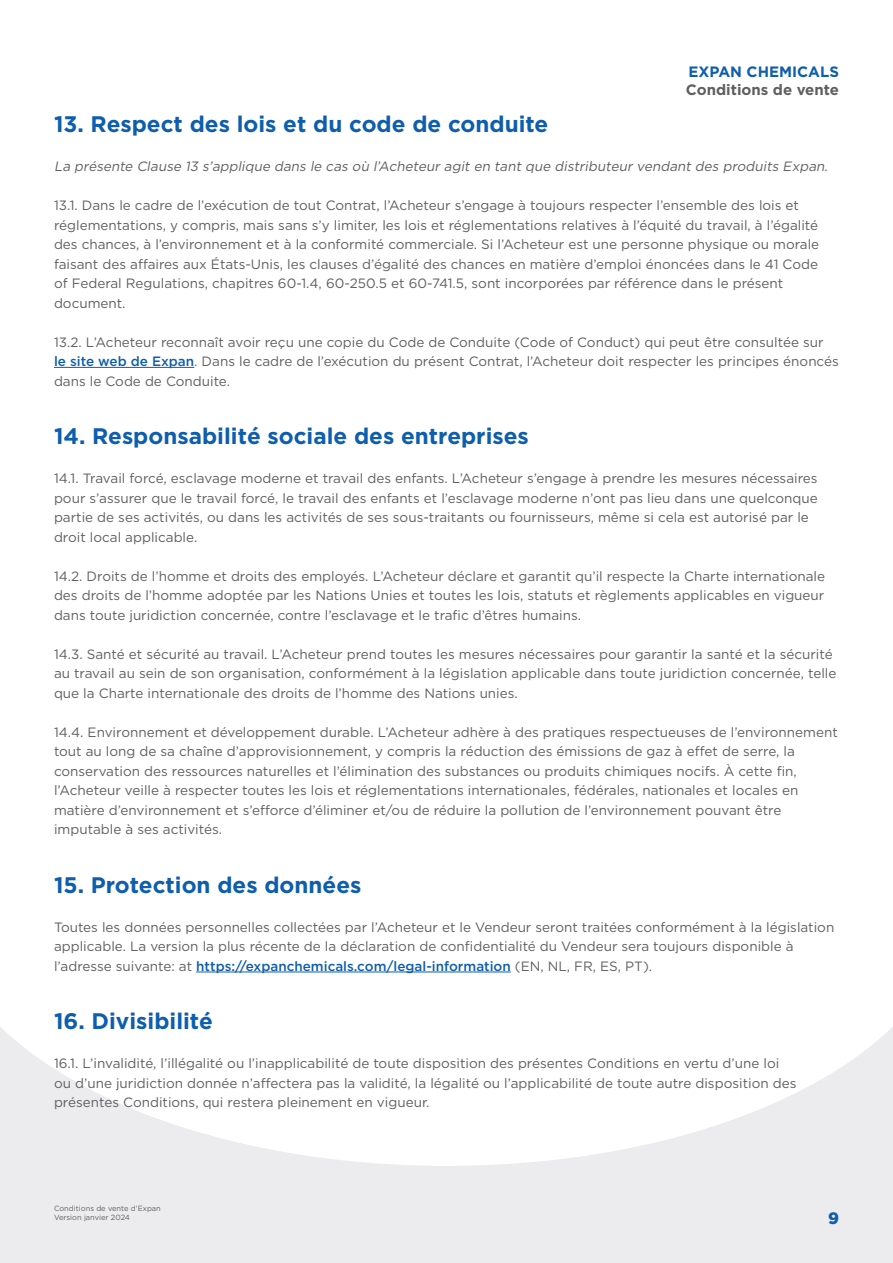
<style>
.page{position:relative;width:893px;height:1263px;background:#fff}
.page>*{position:absolute;margin:0;border:0;box-sizing:border-box;transform-origin:0 0}
.Body{font:700 22.5px "Gotham";color:#0e5ead}
.t1{font:900 16.5px "Gotham";color:#0e5ead}
.t2{font:700 15px "Gotham";color:#5f5f62}
.t3{font:700 15px "Gotham";color:#0e5ead}
.Body-2{font:13.5px/19.5px "Gotham";color:#5f5f62}
.Body-3{font:italic 13.5px "Gotham";color:#5f5f62}
.t4{font:7.5px/9px "Gotham";color:#5f5f62}
.s1{font-weight:500;color:#0e5ead}
</style>
<div class="page">
<div style="left:0;top:913px;width:893px;height:350px;background:#ececee"></div>
<svg style="left:0;top:913px;width:893px;height:253px;fill:#fff"></svg>
<hr style="left:54px;top:367px;width:140px;height:1px;background:#0e5ead">
<hr style="left:196px;top:972px;width:315px;height:1px;background:#0e5ead">
<p class="t3" style="left:688px;top:63px;width:152px">EXPAN CHEMICALS</p>
<p class="t2" style="left:686px;top:81px;width:155px">Conditions de vente</p>
<p class="Body" style="left:54px;top:111px;width:496px">13. Respect des lois et du code de conduite</p>
<p class="Body-3" style="left:54px;top:158px;width:778px">La présente Clause 13 s’applique dans le cas où l’Acheteur agit en tant que distributeur vendant des produits Expan.</p>
<p class="Body-2" style="left:54px;top:195px;width:767px">13.1. Dans le cadre de l’exécution de tout Contrat, l’Acheteur s’engage à toujours respecter l’ensemble des lois et réglementations, y compris, mais sans s’y limiter, les lois et réglementations relatives à l’équité du travail, à l’égalité des chances, à l’environnement et à la conformité commerciale. Si l’Acheteur est une personne physique ou morale faisant des affaires aux États-Unis, les clauses d’égalité des chances en matière d’emploi énoncées dans le 41 Code of Federal Regulations, chapitres 60-1.4, 60-250.5 et 60-741.5, sont incorporées par référence dans le présent document.</p>
<p class="Body-2" style="left:54px;top:332px;width:786px">13.2. L’Acheteur reconnaît avoir reçu une copie du Code de Conduite (Code of Conduct) qui peut être consultée sur <span class="s1">le site web de Expan</span>. Dans le cadre de l’exécution du présent Contrat, l’Acheteur doit respecter les principes énoncés dans le Code de Conduite.</p>
<p class="Body" style="left:54px;top:423px;width:476px">14. Responsabilité sociale des entreprises</p>
<p class="Body-2" style="left:54px;top:468px;width:765px">14.1. Travail forcé, esclavage moderne et travail des enfants. L’Acheteur s’engage à prendre les mesures nécessaires pour s’assurer que le travail forcé, le travail des enfants et l’esclavage moderne n’ont pas lieu dans une quelconque partie de ses activités, ou dans les activités de ses sous-traitants ou fournisseurs, même si cela est autorisé par le droit local applicable.</p>
<p class="Body-2" style="left:54px;top:566px;width:773px;text-align:justify">14.2. Droits de l’homme et droits des employés. L’Acheteur déclare et garantit qu’il respecte la Charte internationale des droits de l’homme adoptée par les Nations Unies et toutes les lois, statuts et règlements applicables en vigueur dans toute juridiction concernée, contre l’esclavage et le trafic d’êtres humains.</p>
<p class="Body-2" style="left:54px;top:644px;width:784px">14.3. Santé et sécurité au travail. L’Acheteur prend toutes les mesures nécessaires pour garantir la santé et la sécurité au travail au sein de son organisation, conformément à la législation applicable dans toute juridiction concernée, telle que la Charte internationale des droits de l’homme des Nations unies.</p>
<p class="Body-2" style="left:54px;top:722px;width:785px">14.4. Environnement et développement durable. L’Acheteur adhère à des pratiques respectueuses de l’environnement tout au long de sa chaîne d’approvisionnement, y compris la réduction des émissions de gaz à effet de serre, la conservation des ressources naturelles et l’élimination des substances ou produits chimiques nocifs. À cette fin, l’Acheteur veille à respecter toutes les lois et réglementations internationales, fédérales, nationales et locales en matière d’environnement et s’efforce d’éliminer et/ou de réduire la pollution de l’environnement pouvant être imputable à ses activités.</p>
<p class="Body" style="left:54px;top:872px;width:309px">15. Protection des données</p>
<p class="Body-2" style="left:54px;top:917px;width:782px">Toutes les données personnelles collectées par l’Acheteur et le Vendeur seront traitées conformément à la législation applicable. La version la plus récente de la déclaration de confidentialité du Vendeur sera toujours disponible à l’adresse suivante: at <span class="s1">https://expanchemicals.com/legal-information</span> (EN, NL, FR, ES, PT).</p>
<p class="Body" style="left:54px;top:1008px;width:161px">16. Divisibilité</p>
<p class="Body-2" style="left:54px;top:1053px;width:744px">16.1. L’invalidité, l’illégalité ou l’inapplicabilité de toute disposition des présentes Conditions en vertu d’une loi ou d’une juridiction donnée n’affectera pas la validité, la légalité ou l’applicabilité de toute autre disposition des présentes Conditions, qui restera pleinement en vigueur.</p>
<p class="t4" style="left:54px;top:1204px;width:108px">Conditions de vente d’Expan<br>Version janvier 2024</p>
<p class="t1" style="left:828px;top:1207px;width:12px">9</p>
</div>
